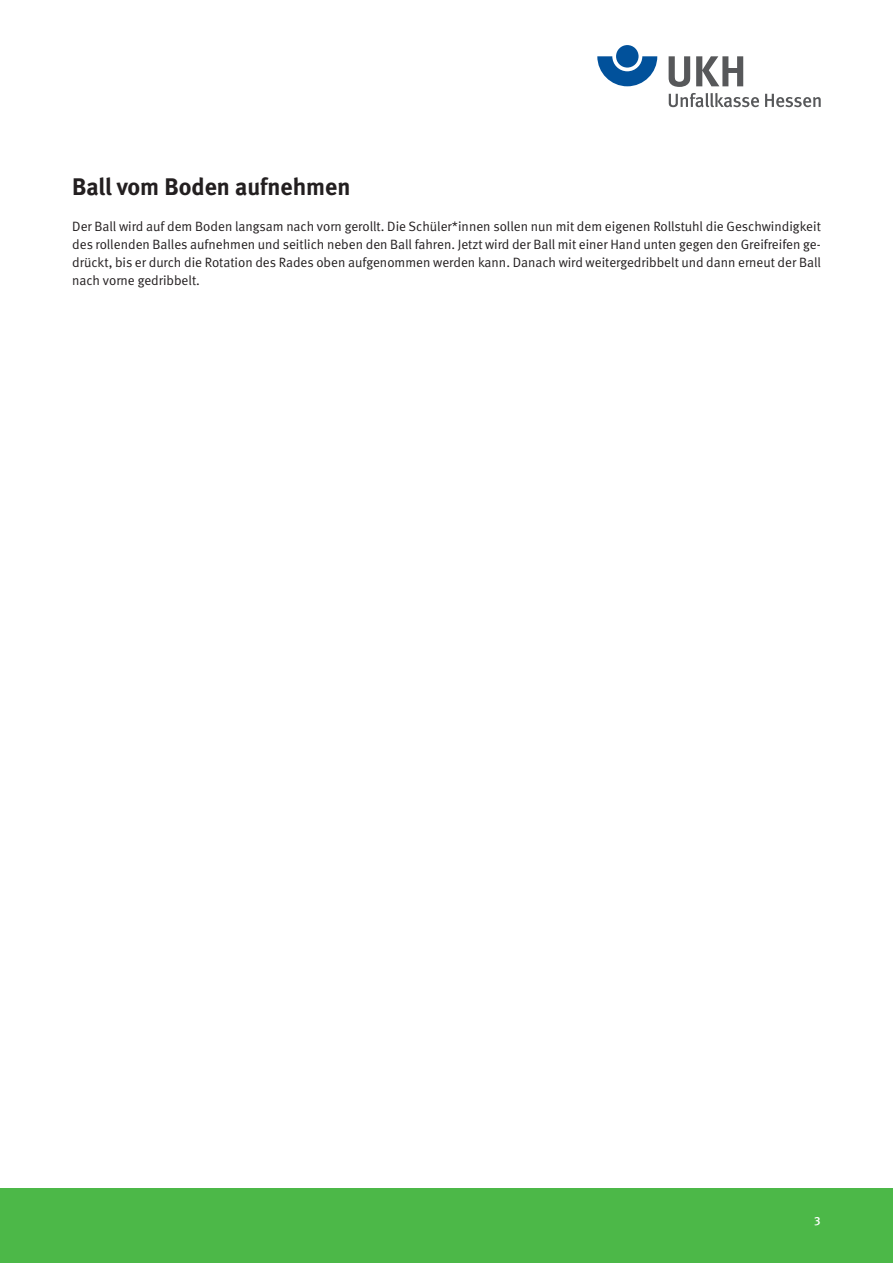
<style>
.page{position:relative;width:893px;height:1263px;background:#fff}
.page>*{position:absolute;margin:0;border:0;box-sizing:border-box;transform-origin:0 0}
.t1{font:700 24px "DGUV Meta";color:#231f20}
.t2{font:13.5px/18.1px "DGUV Meta";color:#231f20;text-align:justify}
.t3{font:500 12px "DGUV Meta";color:#fff}
</style>
<div class="page">
<svg style="left:597px;top:56px;width:60px;height:30px"></svg>
<div style="left:616px;top:45px;width:23px;height:23px;background:#01519b;border-radius:50%"></div>
<svg style="left:669px;top:56px;width:21px;height:31px"></svg>
<svg style="left:696px;top:56px;width:47px;height:30px"></svg>
<svg style="left:669px;top:93px;width:90px;height:14px"></svg>
<svg style="left:765px;top:94px;width:56px;height:13px"></svg>
<div style="left:0;top:1188px;width:893px;height:75px;background:#4cb848"></div>
<h1 class="t1" style="left:72px;top:172px;width:280px">Ball vom Boden aufnehmen</h1>
<p class="t2" style="left:72px;top:217px;width:750px">Der Ball wird auf dem Boden langsam nach vorn gerollt. Die Schüler*innen sollen nun mit dem eigenen Rollstuhl die Geschwindigkeit des rollenden Balles aufnehmen und seitlich neben den Ball fahren. Jetzt wird der Ball mit einer Hand unten gegen den Greifreifen ge&shy;drückt, bis er durch die Rotation des Rades oben aufgenommen werden kann. Danach wird weitergedribbelt und dann erneut der Ball nach vorne gedribbelt.</p>
<p class="t3" style="left:814px;top:1213px;width:8px">3</p>
</div>
